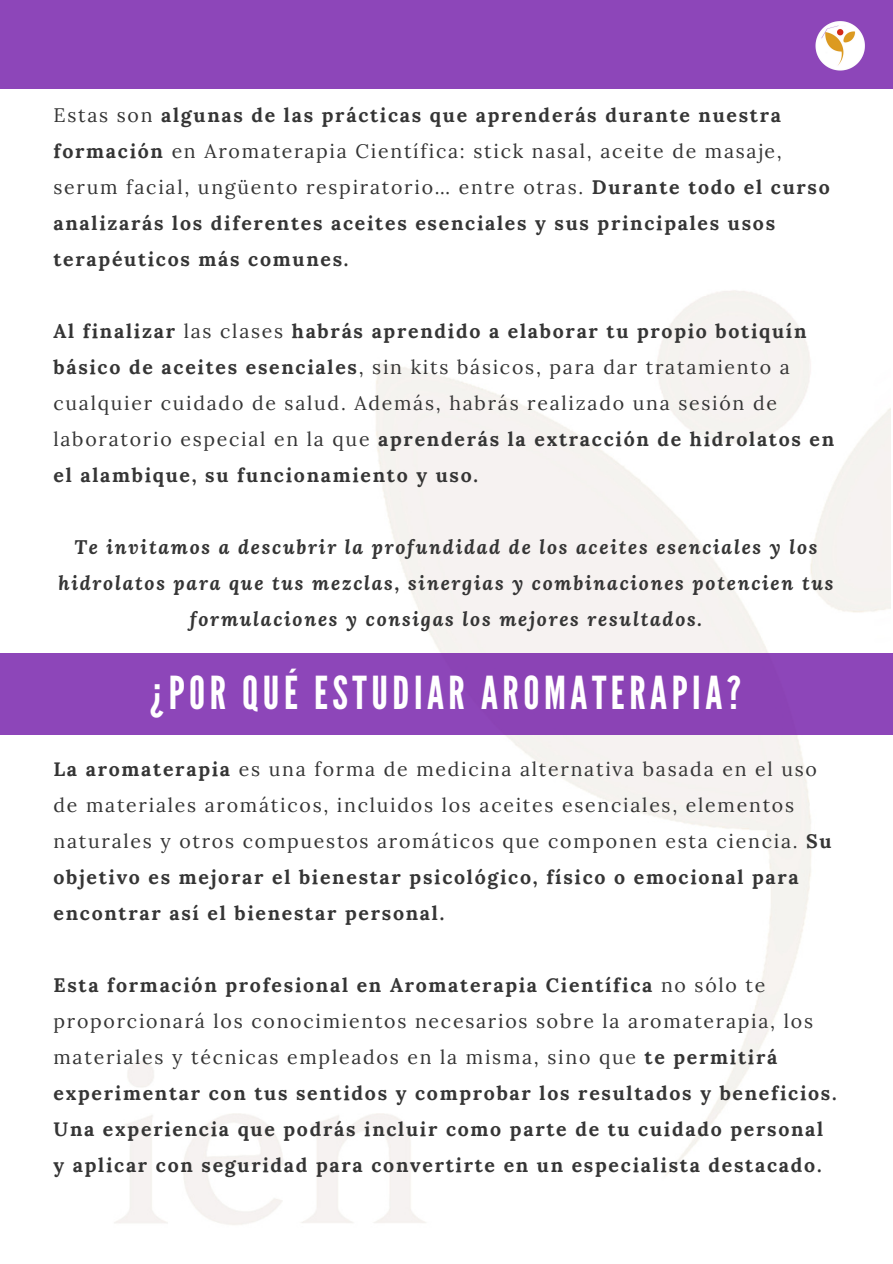
<style>
.page{position:relative;width:893px;height:1264px;background:#fff}
.page>*{position:absolute;margin:0;border:0;box-sizing:border-box;transform-origin:0 0}
.t1{font:45.3px "League Gothic";letter-spacing:.1em;color:#fff}
.t2{font:700 19.5px/36px "Lora";letter-spacing:.09em;color:#353535}
.t3{font:19.5px/36px "Lora";letter-spacing:.09em;color:#353535}
.t4{font:italic 700 19.5px/36px "Lora";letter-spacing:.09em;color:#353535;text-align:center}
.s1{font-weight:400}
.s2{font-weight:700}
</style>
<div class="page">
<img style="left:53px;top:290px;width:837px;height:935px">
<div style="left:0;top:0;width:892px;height:89px;background:#8d46b9"></div>
<img style="left:815px;top:21px;width:50px;height:50px">
<div style="left:0;top:653px;width:892px;height:81px;background:#8d46b9"></div>
<p class="t2" style="left:53px;top:97px;width:777px"><span class="s1">Estas son</span> algunas de las prácticas que aprenderás durante nuestra formación <span class="s1">en Aromaterapia Científica: stick nasal, aceite de masaje, serum facial, ungüento respiratorio… entre otras.</span> Durante todo el curso analizarás los diferentes aceites esenciales y sus principales usos terapéuticos más comunes.</p>
<h2 class="t2" style="left:53px;top:313px;width:782px">Al finalizar <span class="s1">las clases</span> habrás aprendido a elaborar tu propio botiquín básico de aceites esenciales<span class="s1">, sin kits básicos, para dar tratamiento a cualquier cuidado de salud. Además, habrás realizado una sesión de laboratorio especial en la que</span> aprenderás la extracción de hidrolatos en el alambique, su funcionamiento y uso.</h2>
<p class="t4" style="left:58px;top:528px;width:776px">Te invitamos a descubrir la profundidad de los aceites esenciales y los hidrolatos para que tus mezclas, sinergias y combinaciones potencien tus formulaciones y consigas los mejores resultados.</p>
<h1 class="t1" style="left:150px;top:666px;width:592px">¿POR QUÉ ESTUDIAR AROMATERAPIA?</h1>
<p class="t3" style="left:53px;top:750px;width:779px"><span class="s2">La aromaterapia</span> es una forma de medicina alternativa basada en el uso de materiales aromáticos, incluidos los aceites esenciales, elementos naturales y otros compuestos aromáticos que componen esta ciencia. <span class="s2">Su objetivo es mejorar el bienestar psicológico, físico o emocional para encontrar así el bienestar personal.</span></p>
<p class="t2" style="left:53px;top:966px;width:784px">Esta formación profesional en Aromaterapia Científica <span class="s1">no sólo te proporcionará los conocimientos necesarios sobre la aromaterapia, los materiales y técnicas empleados en la misma, sino que</span> te permitirá experimentar con tus sentidos y comprobar los resultados y beneficios.<br>Una experiencia que podrás incluir como parte de tu cuidado personal y aplicar con seguridad para convertirte en un especialista destacado.</p>
</div>
